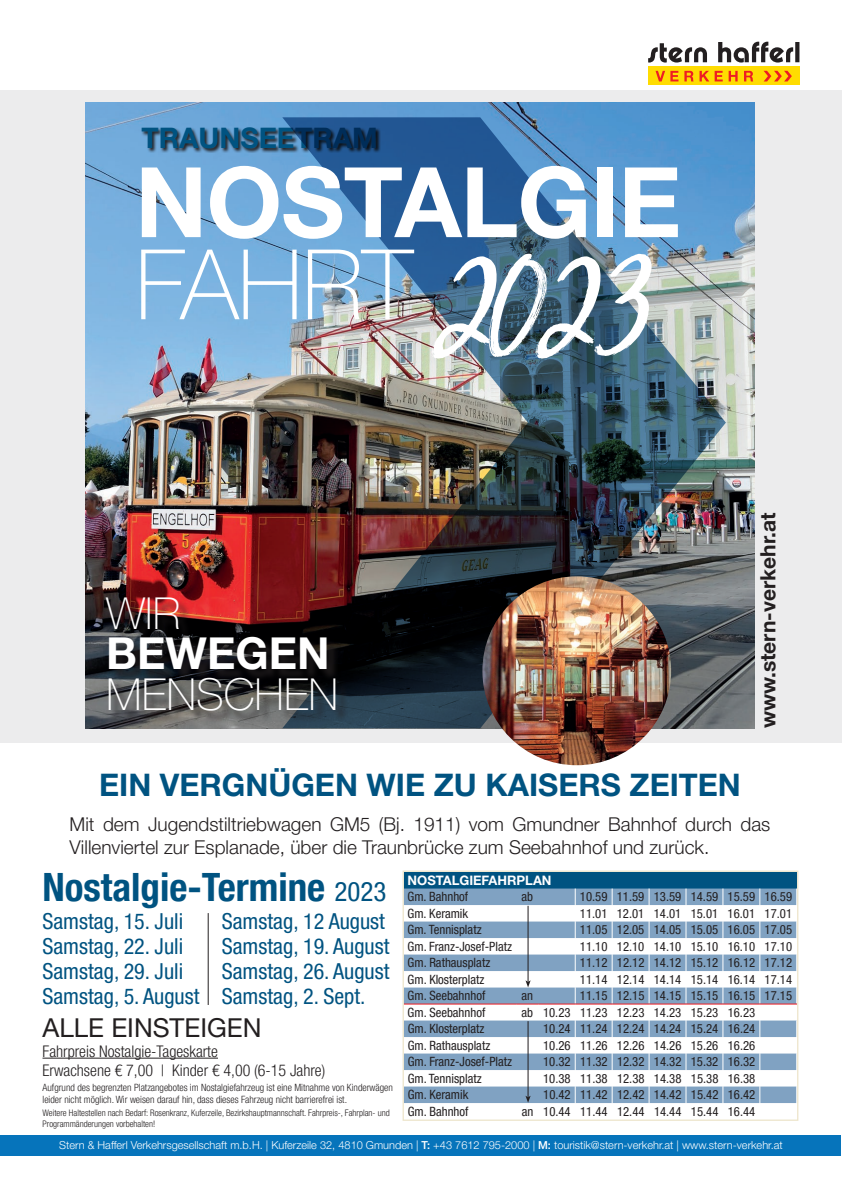
<style>
.page{position:relative;width:842px;height:1191px;background:#fff}
.page>*{position:absolute;margin:0;border:0;box-sizing:border-box;transform-origin:0 0}
.t1{font:700 97.5px/82.1px "Helvetica Neue LT Pro";letter-spacing:-.01em;color:#fff}
.t2{font:100 43.9px "Helvetica Neue LT Pro";color:#fff}
.t3{font:700 43.9px "Helvetica Neue LT Pro";color:#fff}
.t4{font:700 condensed 39px "Helvetica Neue LT Pro";color:#005381}
.t5{font:700 31px "Helvetica Neue LT Pro";color:#005381}
.t6{font:700 28.2px "Helvetica Neue LT Pro";color:#005381}
.t7{font:26px "Helvetica Neue LT Pro";color:#231f20}
.t8{font:condensed 22px/25px "Helvetica Neue LT Pro";color:#005381}
.t9{font:700 21px "Helvetica Neue LT Pro";color:#231f20}
.t10{font:300 19px/22.8px "Helvetica Neue LT Pro";color:#231f20}
.t11{font:300 condensed 16px/19.2px "Helvetica Neue LT Pro";color:#231f20}
.t12{font:700 13px "Helvetica Neue LT Pro";color:#fff}
.t13{font:condensed 12.8px "Helvetica Neue LT Pro";color:#231f20}
.t14{font:300 11px "Helvetica Neue LT Pro";color:#fff}
.t15{font:300 condensed 10px/12px "Helvetica Neue LT Pro";color:#231f20}
.t16{font:300 condensed 9px/10.8px "Helvetica Neue LT Pro";color:#231f20}
.s1{font-weight:100}
.s2{font-family:"Sun Valley";font-weight:400;font-size:125px}
.s3{font-weight:400;font-size:27px}
.s4{font-weight:500}
</style>
<div class="page">
<div style="left:0;top:1134px;width:841px;height:21px;background:#0674bb"></div>
<div style="left:0;top:91px;width:842px;height:652px;background:#ececed"></div>
<div style="left:648px;top:67px;width:151px;height:18px;background:#ffdc01"></div>
<svg style="left:648px;top:42px;width:151px;height:21px"></svg>
<svg style="left:655px;top:71px;width:23px;height:10px"></svg>
<svg style="left:684px;top:71px;width:9px;height:10px"></svg>
<svg style="left:699px;top:71px;width:10px;height:10px"></svg>
<svg style="left:715px;top:71px;width:8px;height:10px"></svg>
<svg style="left:729px;top:71px;width:9px;height:10px"></svg>
<svg style="left:744px;top:71px;width:9px;height:10px"></svg>
<svg style="left:764px;top:71px;width:28px;height:10px"></svg>
<img style="left:86px;top:103px;width:669px;height:625px">
<svg style="left:141px;top:127px;width:141px;height:26px;background:#507291"></svg>
<img style="left:282px;top:117px;width:444px;height:611px">
<div style="left:108px;top:599px;width:240px;height:124px;background:#231f20;opacity:.75"></div>
<img style="left:482px;top:576px;width:189px;height:189px;border-radius:94px">
<div style="left:404px;top:872px;width:393px;height:16px;background:#005381"></div>
<svg style="left:405px;top:888px;width:391px;height:215px;fill:#80a2c2"></svg>
<svg style="left:575px;top:888px;width:1px;height:215px"></svg>
<svg style="left:612px;top:888px;width:1px;height:215px"></svg>
<svg style="left:649px;top:888px;width:1px;height:215px"></svg>
<svg style="left:686px;top:888px;width:1px;height:215px"></svg>
<svg style="left:723px;top:888px;width:1px;height:215px"></svg>
<svg style="left:759px;top:888px;width:1px;height:215px"></svg>
<hr style="left:404px;top:1003px;width:112px;height:1px;background:#ee1d23">
<svg style="left:516px;top:1003px;width:22px;height:1px"></svg>
<hr style="left:538px;top:1003px;width:37px;height:1px;background:#ee1d23">
<hr style="left:575px;top:1003px;width:37px;height:1px;background:#ee1d23">
<hr style="left:612px;top:1003px;width:37px;height:1px;background:#ee1d23">
<hr style="left:649px;top:1003px;width:37px;height:1px;background:#ee1d23">
<hr style="left:686px;top:1003px;width:37px;height:1px;background:#ee1d23">
<hr style="left:723px;top:1003px;width:37px;height:1px;background:#ee1d23">
<hr style="left:760px;top:1003px;width:37px;height:1px;background:#ee1d23">
<div style="left:403px;top:870px;width:395px;height:250px;border:1px solid #ede5cb"></div>
<hr style="left:527px;top:905px;width:2px;height:77px;background:#231f20">
<svg style="left:525px;top:980px;width:6px;height:7px"></svg>
<hr style="left:527px;top:1021px;width:2px;height:76px;background:#231f20">
<svg style="left:525px;top:1095px;width:6px;height:7px"></svg>
<hr style="left:208px;top:913px;width:1px;height:92px;background:#231f20">
<hr style="left:43px;top:1057px;width:175px;height:1px;background:#231f20">
<h3 class="t6" style="left:142px;top:121px;width:238px">TRAUNSEETRAM</h3>
<h1 class="t1" style="left:135px;top:159px;width:548px">NOSTALGIE<br><span class="s1">FAHRT</span> <span class="s2">2023</span></h1>
<h2 class="t2" style="left:106px;top:587px;width:76px">WIR</h2>
<h2 class="t3" style="left:106px;top:626px;width:225px">BEWEGEN</h2>
<h2 class="t2" style="left:106px;top:668px;width:234px">MENSCHEN</h2>
<h3 class="t9" style="left:755px;top:728px;width:217px;rotate:-90deg">www.stern-verkehr.at</h3>
<h3 class="t5" style="left:99px;top:765px;width:643px">EIN VERGNÜGEN WIE ZU KAISERS ZEITEN</h3>
<h3 class="t10" style="left:70px;top:812px;width:702px">Mit dem Jugendstiltriebwagen GM5 (Bj. 1911) vom Gmundner Bahnhof durch das<br>Villenviertel zur Esplanade, über die Traunbrücke zum Seebahnhof und zurück.</h3>
<h3 class="t4" style="left:43px;top:864px;width:345px">Nostalgie-Termine <span class="s3">2023</span></h3>
<p class="t12" style="left:408px;top:872px;width:146px">NOSTALGIEFAHRPLAN</p>
<p class="t13" style="left:408px;top:889px;width:62px">Gm. Bahnhof</p>
<p class="t13" style="left:521px;top:889px;width:13px">ab</p>
<p class="t13" style="left:580px;top:889px;width:214px">10.59 11.59 13.59 14.59 15.59 16.59</p>
<p class="t13" style="left:408px;top:905px;width:62px">Gm. Keramik</p>
<p class="t13" style="left:580px;top:905px;width:214px">11.01 12.01 14.01 15.01 16.01 17.01</p>
<p class="t13" style="left:408px;top:922px;width:76px">Gm. Tennisplatz</p>
<p class="t13" style="left:580px;top:922px;width:214px">11.05 12.05 14.05 15.05 16.05 17.05</p>
<p class="t13" style="left:408px;top:938px;width:106px">Gm. Franz-Josef-Platz</p>
<p class="t13" style="left:580px;top:938px;width:214px">11.10 12.10 14.10 15.10 16.10 17.10</p>
<p class="t13" style="left:408px;top:955px;width:84px">Gm. Rathausplatz</p>
<p class="t13" style="left:580px;top:955px;width:214px">11.12 12.12 14.12 15.12 16.12 17.12</p>
<p class="t13" style="left:408px;top:971px;width:78px">Gm. Klosterplatz</p>
<p class="t13" style="left:580px;top:971px;width:214px">11.14 12.14 14.14 15.14 16.14 17.14</p>
<p class="t13" style="left:408px;top:988px;width:79px">Gm. Seebahnhof</p>
<p class="t13" style="left:521px;top:988px;width:13px">an</p>
<p class="t13" style="left:580px;top:988px;width:214px">11.15 12.15 14.15 15.15 16.15 17.15</p>
<p class="t13" style="left:408px;top:1004px;width:79px">Gm. Seebahnhof</p>
<p class="t13" style="left:521px;top:1004px;width:235px">ab 10.23 11.23 12.23 14.23 15.23 16.23</p>
<p class="t13" style="left:408px;top:1021px;width:78px">Gm. Klosterplatz</p>
<p class="t13" style="left:543px;top:1021px;width:214px">10.24 11.24 12.24 14.24 15.24 16.24</p>
<p class="t13" style="left:408px;top:1037px;width:84px">Gm. Rathausplatz</p>
<p class="t13" style="left:543px;top:1037px;width:214px">10.26 11.26 12.26 14.26 15.26 16.26</p>
<p class="t13" style="left:408px;top:1054px;width:106px">Gm. Franz-Josef-Platz</p>
<p class="t13" style="left:543px;top:1054px;width:214px">10.32 11.32 12.32 14.32 15.32 16.32</p>
<p class="t13" style="left:408px;top:1070px;width:76px">Gm. Tennisplatz</p>
<p class="t13" style="left:543px;top:1070px;width:214px">10.38 11.38 12.38 14.38 15.38 16.38</p>
<p class="t13" style="left:408px;top:1087px;width:62px">Gm. Keramik</p>
<p class="t13" style="left:543px;top:1087px;width:214px">10.42 11.42 12.42 14.42 15.42 16.42</p>
<p class="t13" style="left:408px;top:1103px;width:62px">Gm. Bahnhof</p>
<p class="t13" style="left:522px;top:1103px;width:235px">an 10.44 11.44 12.44 14.44 15.44 16.44</p>
<h3 class="t8" style="left:43px;top:908px;width:158px">Samstag, 15. Juli<br>Samstag, 22. Juli<br>Samstag, 29. Juli<br>Samstag, 5. August</h3>
<h3 class="t8" style="left:222px;top:908px;width:169px">Samstag, 12 August<br>Samstag, 19. August<br>Samstag, 26. August<br>Samstag, 2. Sept.</h3>
<h3 class="t7" style="left:43px;top:1012px;width:221px">ALLE EINSTEIGEN</h3>
<p class="t11" style="left:43px;top:1041px;width:284px">Fahrpreis Nostalgie-Tageskarte<br>Erwachsene € 7,00 | Kinder € 4,00 (6-15 Jahre)</p>
<p class="t15" style="left:43px;top:1081px;width:352px">Aufgrund des begrenzten Platzangebotes im Nostalgiefahrzeug ist eine Mitnahme von Kinderwägen leider nicht möglich. Wir weisen darauf hin, dass dieses Fahrzeug nicht barrierefrei ist.</p>
<p class="t16" style="left:43px;top:1107px;width:349px">Weitere Haltestellen nach Bedarf: Rosenkranz, Kuferzeile, Bezirkshauptmannschaft. Fahrpreis-, Fahrplan- und<br>Programmänderungen vorbehalten!</p>
<p class="t14" style="left:59px;top:1138px;width:725px">Stern &amp; Hafferl Verkehrsgesellschaft m.b.H. | Kuferzeile 32, 4810 Gmunden | <span class="s4">T:</span> +43 7612 795-2000 | <span class="s4">M:</span> touristik@stern-verkehr.at | www.stern-verkehr.at</p>
</div>
